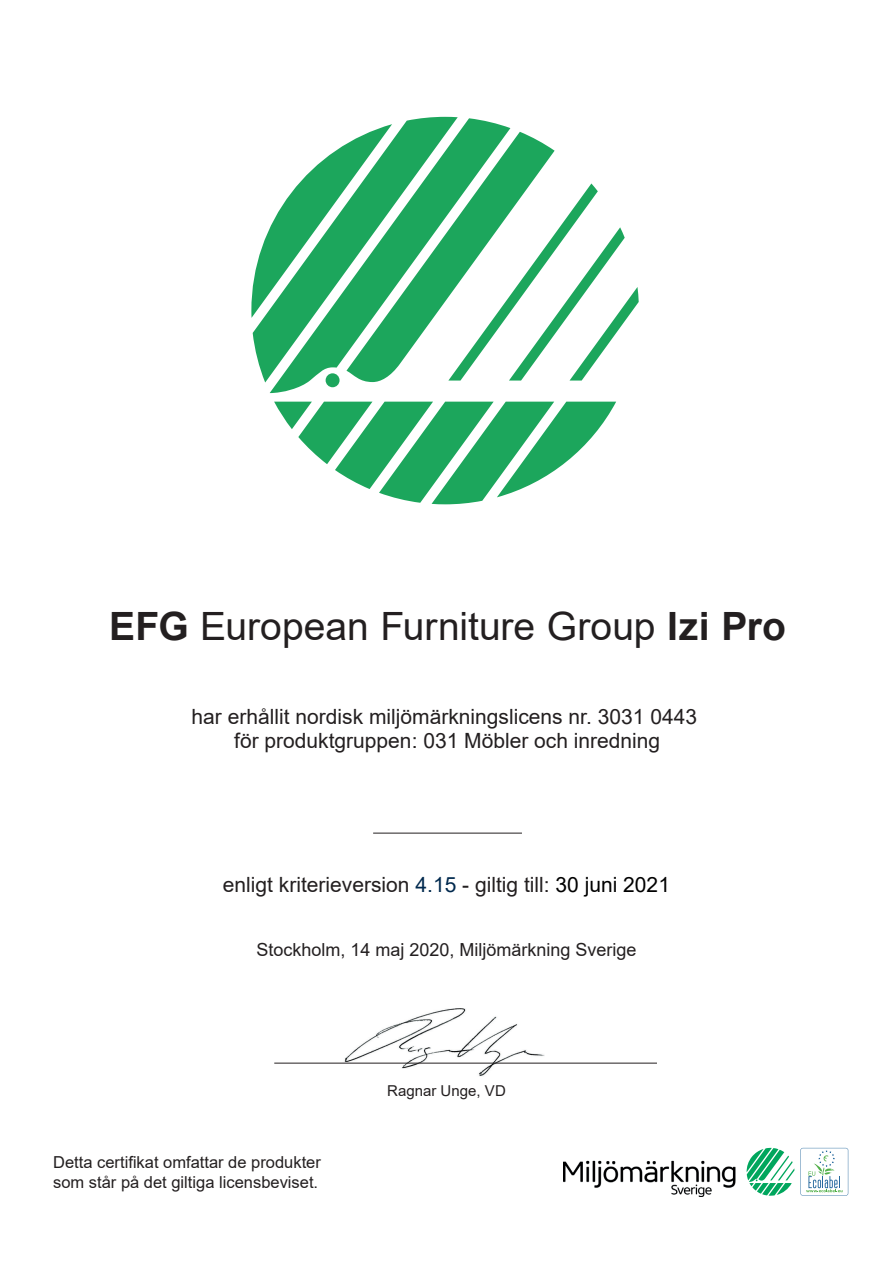
<style>
.page{position:relative;width:893px;height:1263px;background:#fff}
.page>*{position:absolute;margin:0;border:0;box-sizing:border-box;transform-origin:0 0}
.t1{font:39px "Arial";color:#231f20}
.t2{font:21px/24px "Arial";color:#231f20;text-align:center}
.t3{font:18px "Arial";color:#231f20}
.t4{font:16.5px/19.8px "Arial";color:#231f20}
.t5{font:15px "Arial";color:#231f20}
.s1{font-weight:700}
.s2{color:#00294e}
.s3{color:#000}
</style>
<div class="page">
<img style="left:342px;top:1008px;width:202px;height:68px">
<hr style="left:274px;top:1063px;width:383px;height:1px;background:#231f20">
<hr style="left:373px;top:833px;width:149px;height:1px;background:#231f20">
<svg style="left:251px;top:117px;width:388px;height:387px"></svg>
<img style="left:564px;top:1160px;width:172px;height:37px">
<svg style="left:746px;top:1148px;width:48px;height:48px"></svg>
<svg style="left:800px;top:1148px;width:48px;height:48px"></svg>
<h1 class="t1" style="left:109px;top:599px;width:678px"><span class="s1">EFG</span> European Furniture Group <span class="s1">Izi Pro</span></h1>
<p class="t2" style="left:192px;top:705px;width:507px">har erhållit nordisk miljömärkningslicens nr. 3031 0443 för produktgruppen: 031 Möbler och inredning</p>
<p class="t2" style="left:223px;top:873px;width:449px">enligt kriterieversion <span class="s2">4.15</span> - giltig till: <span class="s3">30 juni 2021</span></p>
<p class="t3" style="left:256px;top:937px;width:382px">Stockholm, 14 maj 2020, Miljömärkning Sverige</p>
<p class="t4" style="left:53px;top:1153px;width:269px">Detta certifikat omfattar de produkter som står på det giltiga licensbeviset.</p>
<p class="t5" style="left:387px;top:1081px;width:120px">Ragnar Unge, VD</p>
</div>
